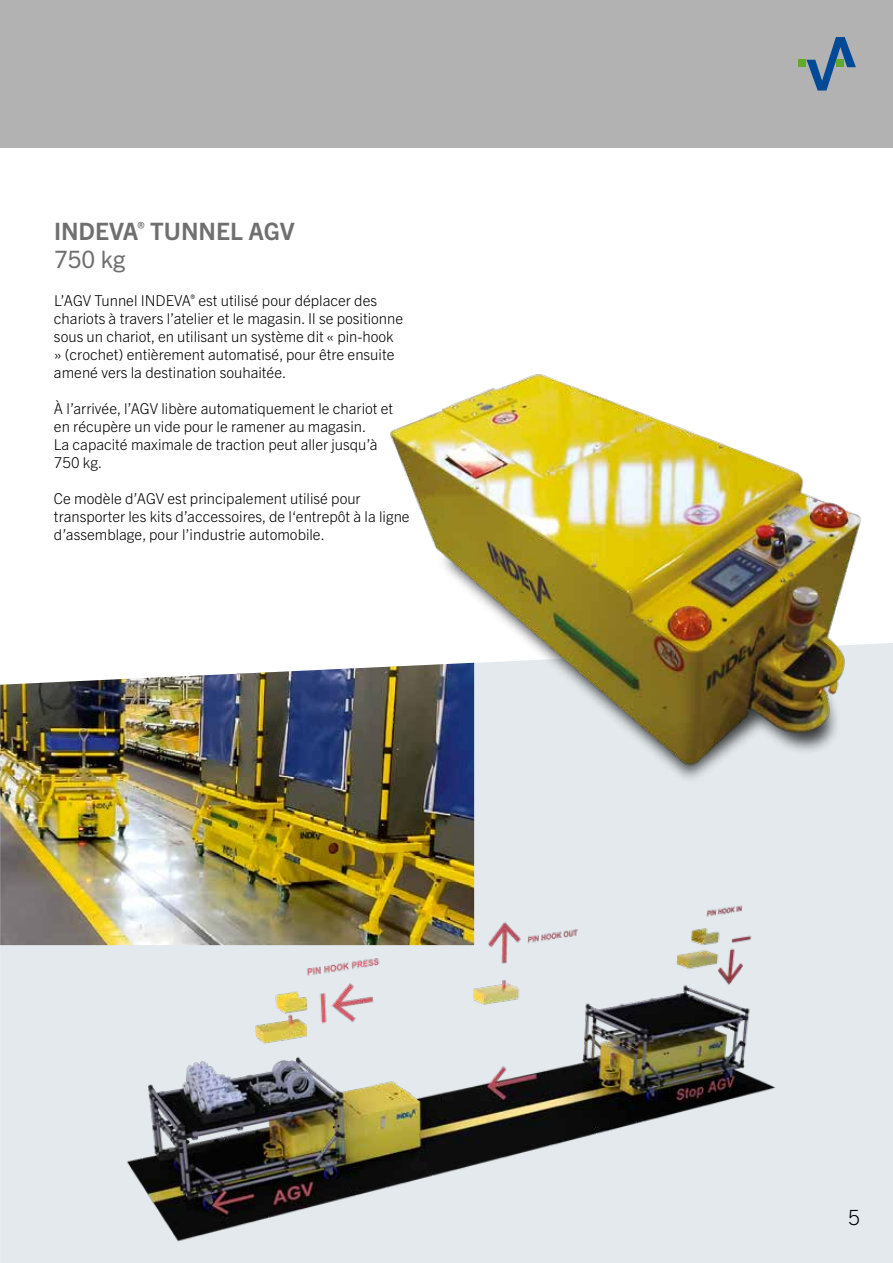
<style>
.page{position:relative;width:893px;height:1263px;background:#fff}
.page>*{position:absolute;margin:0;border:0;box-sizing:border-box;transform-origin:0 0}
.t1{font:700 24px/28.8px "Trade Gothic Next LT Pro";color:#706f6f}
.t2{font:300 21px "Trade Gothic Next LT Pro";color:#000}
.t3{font:300 15px/18px "Trade Gothic Next LT Pro";color:#000}
.s1{font-weight:400}
</style>
<div class="page">
<div style="left:0;top:0;width:893px;height:148px;background:#b2b2b2"></div>
<hr style="left:0;top:686px;width:1px;height:577px;background:#e3e9ec">
<div style="left:1px;top:643px;width:892px;height:620px;background:#e3e9ec"></div>
<img style="left:0;top:663px;width:474px;height:282px">
<div style="left:437px;top:507px;width:403px;height:277px;background:#000;opacity:.75"></div>
<img style="left:385px;top:374px;width:490px;height:402px">
<svg style="left:806px;top:37px;width:50px;height:54px"></svg>
<div style="left:837px;top:60px;width:7px;height:7px;background:#60a92c"></div>
<div style="left:799px;top:60px;width:7px;height:7px;background:#60a92c"></div>
<img style="left:117px;top:885px;width:668px;height:376px">
<h1 class="t1" style="left:54px;top:215px;width:242px">INDEVA<sup>®</sup> TUNNEL AGV<br><span class="s1">750 kg</span></h1>
<p class="t3" style="left:54px;top:290px;width:351px">L’AGV Tunnel INDEVA<sup>®</sup> est utilisé pour déplacer des chariots à travers l’atelier et le magasin. Il se positionne sous un chariot, en utilisant un système dit « pin-hook » (crochet) entièrement automatisé, pour être ensuite amené vers la destination souhaitée.</p>
<p class="t3" style="left:54px;top:398px;width:341px">À l’arrivée, l’AGV libère automatiquement le chariot et en récupère un vide pour le ramener au magasin.<br>La capacité maximale de traction peut aller jusqu’à 750 kg.</p>
<p class="t3" style="left:54px;top:488px;width:357px">Ce modèle d’AGV est principalement utilisé pour transporter les kits d’accessoires, de l‘entrepôt à la ligne d’assemblage, pour l’industrie automobile.</p>
<h2 class="t2" style="left:848px;top:1203px;width:13px">5</h2>
</div>
